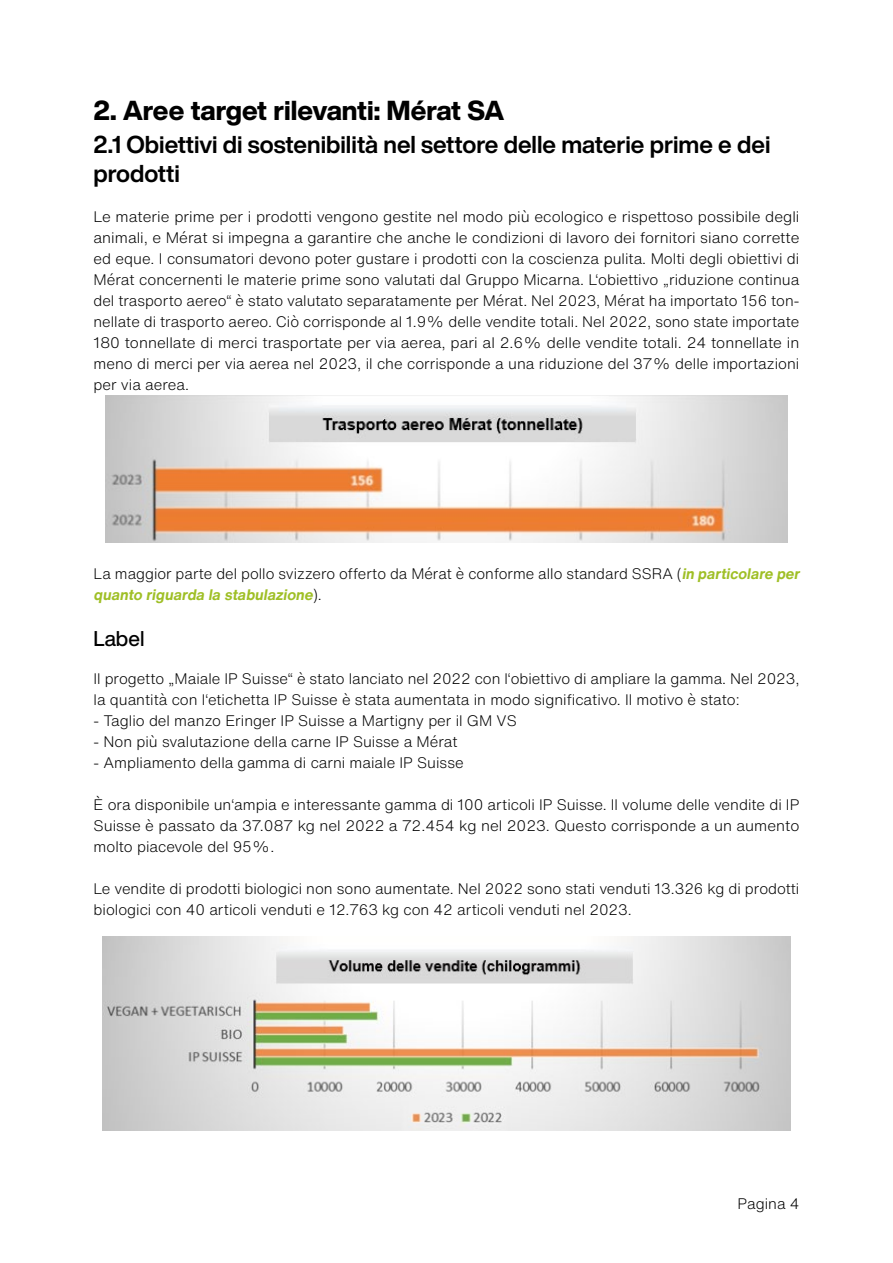
<style>
.page{position:relative;width:893px;height:1263px;background:#fff}
.page>*{position:absolute;margin:0;border:0;box-sizing:border-box;transform-origin:0 0}
.t1{font:800 27px "Helvetica Now Display";letter-spacing:-.005em;color:#000}
.t2{font:700 24px/28.8px "Helvetica Now Display";color:#000}
.t3{font:500 21px "Helvetica Now Display";color:#000}
.t4{font:300 15px/21px "Helvetica Now Text";color:#000}
.s1{font-weight:700;font-style:italic;color:#9fbf26}
</style>
<div class="page">
<img style="left:106px;top:396px;width:681px;height:146px">
<img style="left:103px;top:936px;width:687px;height:194px">
<h1 class="t1" style="left:94px;top:92px;width:412px">2. Aree target rilevanti: Mérat SA</h1>
<h2 class="t2" style="left:94px;top:130px;width:678px">2.1 Obiettivi di sostenibilità nel settore delle materie prime e dei prodotti</h2>
<p class="t4" style="left:94px;top:206px;width:707px;text-align:justify">Le materie prime per i prodotti vengono gestite nel modo più ecologico e rispettoso possibile degli animali, e Mérat si impegna a garantire che anche le condizioni di lavoro dei fornitori siano corrette ed eque. I consumatori devono poter gustare i prodotti con la coscienza pulita. Molti degli obiettivi di Mérat concernenti le materie prime sono valutati dal Gruppo Micarna. L‘obiettivo „riduzione continua del trasporto aereo“ è stato valutato separatamente per Mérat. Nel 2023, Mérat ha importato 156 ton&shy;nellate di trasporto aereo. Ciò corrisponde al 1.9% delle vendite totali. Nel 2022, sono state importate 180 tonnellate di merci trasportate per via aerea, pari al 2.6% delle vendite totali. 24 tonnellate in meno di merci per via aerea nel 2023, il che corrisponde a una riduzione del 37% delle importazioni per via aerea.</p>
<p class="t4" style="left:94px;top:563px;width:711px">La maggior parte del pollo svizzero offerto da Mérat è conforme allo standard SSRA (<span class="s1">in particolare per quanto riguarda la stabulazione</span>) .</p>
<h3 class="t3" style="left:94px;top:624px;width:52px">Label</h3>
<p class="t4" style="left:94px;top:668px;width:707px">Il progetto „Maiale IP Suisse“ è stato lanciato nel 2022 con l‘obiettivo di ampliare la gamma. Nel 2023, la quantità con l‘etichetta IP Suisse è stata aumentata in modo significativo. Il motivo è stato:</p>
<p class="t4" style="left:94px;top:710px;width:425px">- Taglio del manzo Eringer IP Suisse a Martigny per il GM VS</p>
<p class="t4" style="left:94px;top:731px;width:366px">- Non più svalutazione della carne IP Suisse a Mérat</p>
<p class="t4" style="left:94px;top:752px;width:372px">- Ampliamento della gamma di carni maiale IP Suisse</p>
<p class="t4" style="left:94px;top:794px;width:707px;text-align:justify">È ora disponibile un‘ampia e interessante gamma di 100 articoli IP Suisse. Il volume delle vendite di IP Suisse è passato da 37.087 kg nel 2022 a 72.454 kg nel 2023. Questo corrisponde a un aumento molto piacevole del 95%.</p>
<p class="t4" style="left:94px;top:878px;width:707px">Le vendite di prodotti biologici non sono aumentate. Nel 2022 sono stati venduti 13.326 kg di prodotti biologici con 40 articoli venduti e 12.763 kg con 42 articoli venduti nel 2023.</p>
<p class="t4" style="left:737px;top:1193px;width:64px">Pagina 4</p>
</div>
